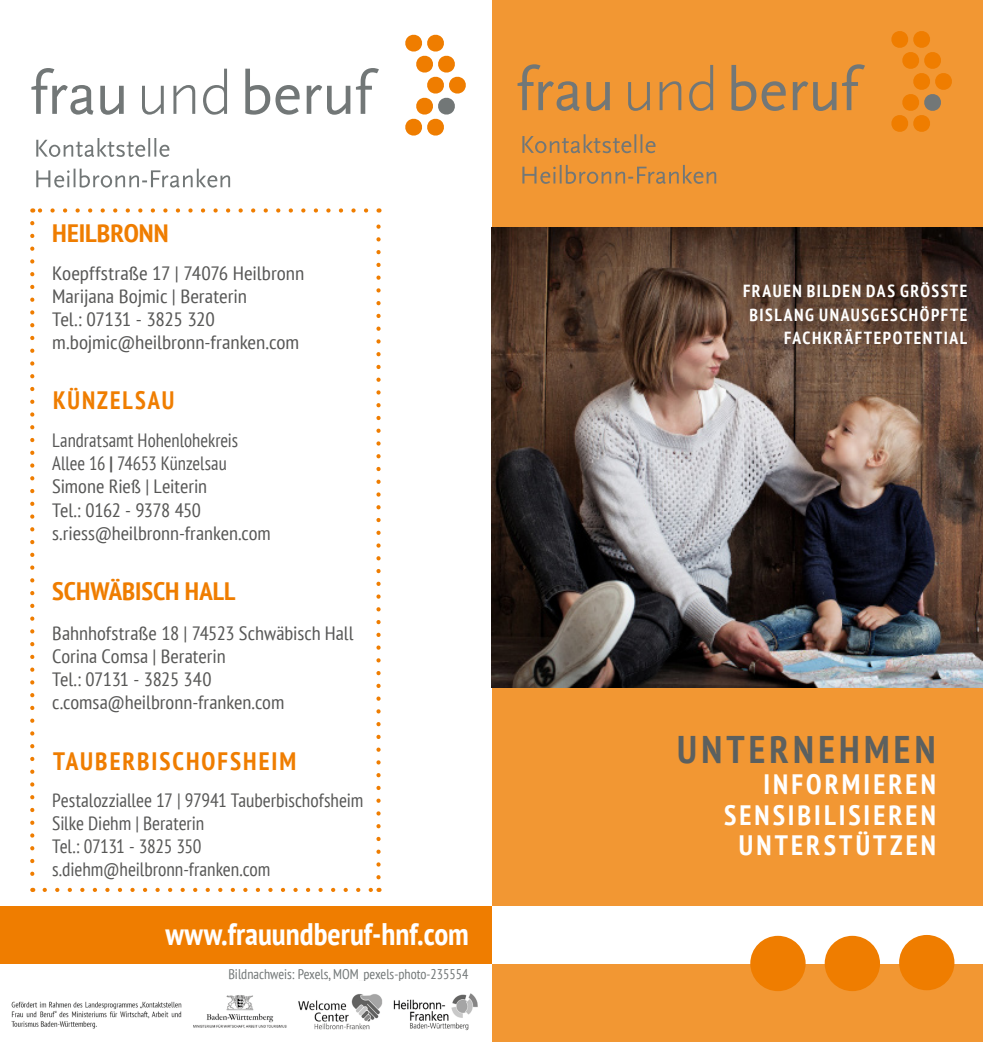
<style>
.page{position:relative;width:983px;height:1042px;background:#fff}
.page>*{position:absolute;margin:0;border:0;box-sizing:border-box;transform-origin:0 0}
.t1{font:700 condensed 38.5px "PT Sans";letter-spacing:.11em;color:#5c605f}
.t2{font:700 condensed 31.15px "PT Sans";color:#fff}
.t3{font:700 condensed 28px/30.8px "PT Sans";letter-spacing:.11em;color:#fff;text-align:right}
.t4{font:700 condensed 25.2px "PT Sans";letter-spacing:.065em;color:#ef7d00}
.t5{font:700 condensed 25.2px "PT Sans";color:#ef7d00;scale:1.06 1}
.t6{font:700 condensed 25.2px "PT Sans";color:#ef7d00;scale:1.09 1}
.t7{font:condensed 19.25px/23.1px "PT Sans";color:#575756}
.t8{font:condensed 19.25px/23.1px "PT Sans";color:#575756;scale:1.06 1}
.t9{font:condensed 19.25px/23.1px "PT Sans";color:#575756;scale:1.09 1}
.t10{font:700 condensed 17.5px/23.8px "PT Sans";letter-spacing:.09em;color:#fff;text-align:right}
.t11{font:condensed 14px "PT Sans";color:#727777}
.s1{font-weight:700}
</style>
<div class="page">
<div style="left:492px;top:0;width:490px;height:1042px;background:#f29733"></div>
<svg style="left:45px;top:888px;width:327px;height:4px"></svg>
<svg style="left:30px;top:223px;width:4px;height:669px"></svg>
<svg style="left:376px;top:208px;width:4px;height:669px"></svg>
<svg style="left:32px;top:208px;width:334px;height:5px"></svg>
<img style="left:491px;top:228px;width:491px;height:459px">
<div style="left:491px;top:906px;width:491px;height:57px;background:#fff"></div>
<div style="left:750px;top:936px;width:55px;height:55px;background:#ef7d00;border-radius:50%"></div>
<div style="left:898px;top:935px;width:56px;height:55px;background:#ef7d00;border-radius:50%"></div>
<div style="left:824px;top:936px;width:55px;height:55px;background:#ef7d00;border-radius:50%"></div>
<svg style="left:31px;top:68px;width:348px;height:47px"></svg>
<svg style="left:36px;top:169px;width:194px;height:19px"></svg>
<svg style="left:36px;top:138px;width:133px;height:19px"></svg>
<svg style="left:405px;top:34px;width:61px;height:102px"></svg>
<div style="left:0;top:906px;width:491px;height:57px;background:#ef7d00"></div>
<svg style="left:517px;top:64px;width:347px;height:47px"></svg>
<svg style="left:522px;top:165px;width:194px;height:19px"></svg>
<svg style="left:522px;top:134px;width:133px;height:19px"></svg>
<svg style="left:891px;top:31px;width:61px;height:101px"></svg>
<img style="left:11px;top:993px;width:467px;height:38px">
<h3 class="t6" style="left:52px;top:217px;width:108px">HEILBRONN</h3>
<p class="t9" style="left:52px;top:261px;width:233px">Koepffstraße 17 | 74076 Heilbronn<br>Marijana Bojmic | Beraterin<br>Tel.: 07131 - 3825 320 m.bojmic@heilbronn-franken.com</p>
<h3 class="t4" style="left:53px;top:384px;width:122px">KÜNZELSAU</h3>
<p class="t7" style="left:52px;top:428px;width:220px">Landratsamt Hohenlohekreis<br>Allee 16 <span class="s1">|</span> 74653 Künzelsau<br>Simone Rieß | Leiterin<br>Tel.: 0162 - 9378 450 s.riess@heilbronn-franken.com</p>
<h3 class="t5" style="left:52px;top:574px;width:174px">SCHWÄBISCH HALL</h3>
<p class="t8" style="left:52px;top:621px;width:286px">Bahnhofstraße 18 | 74523 Schwäbisch Hall<br>Corina Comsa | Beraterin<br>Tel.: 07131 - 3825 340 c.comsa@heilbronn-franken.com</p>
<h3 class="t4" style="left:53px;top:744px;width:244px">TAUBERBISCHOFSHEIM</h3>
<p class="t7" style="left:52px;top:788px;width:312px">Pestalozziallee 17 | 97941 Tauberbischofsheim<br>Silke Diehm | Beraterin<br>Tel.: 07131 - 3825 350 s.diehm@heilbronn-franken.com</p>
<h2 class="t2" style="left:165px;top:913px;width:305px">www.frauundberuf-hnf.com</h2>
<p class="t11" style="left:228px;top:964px;width:241px">Bildnachweis: Pexels, MOM_pexels-photo-235554</p>
<p class="t10" style="left:742px;top:278px;width:226px">FRAUEN BILDEN DAS GRÖSSTE<br>BISLANG UNAUSGESCHÖPFTE<br>FACHKRÄFTEPOTENTIAL</p>
<h1 class="t1" style="left:677px;top:724px;width:260px">UNTERNEHMEN</h1>
<h3 class="t3" style="left:724px;top:768px;width:213px">INFORMIEREN<br>SENSIBILISIEREN<br>UNTERSTÜTZEN</h3>
</div>
